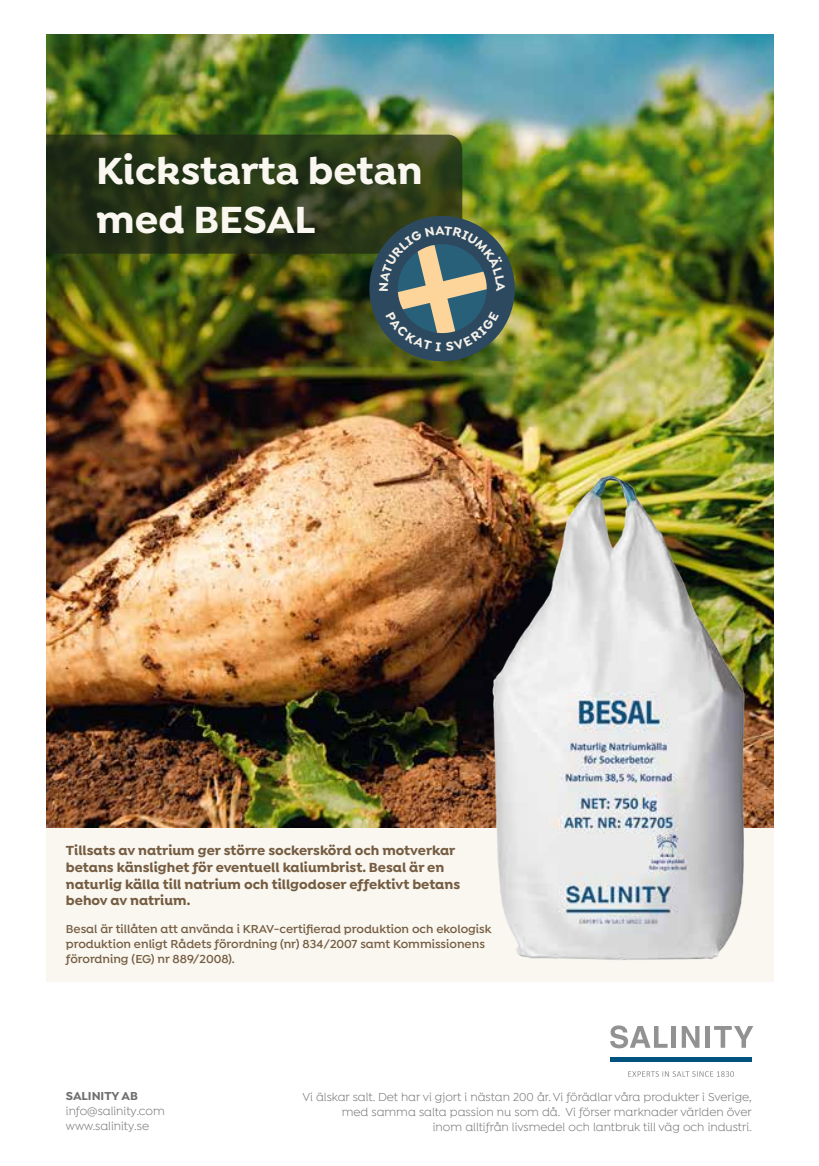
<style>
.page{position:relative;width:819px;height:1166px;background:#fff}
.page>*{position:absolute;margin:0;border:0;box-sizing:border-box;transform-origin:0 0}
.t1{font:700 40.25px/48.3px "Isidora Sans Alt";color:#f9f7f0}
.t2{font:700 14px/16.8px "Isidora Sans Alt";color:#755c41}
.t3{font:12.25px/14.7px "Isidora Sans Alt";color:#706f6f;text-align:right}
.t4{font:600 12.25px/14.7px "Isidora Sans Alt";color:#755c41}
.t5{font:700 12.25px "Isidora Sans";color:#706f6f}
</style>
<div class="page">
<hr style="left:0;top:0;width:1px;height:60px;background:#d9d3cd">
<div style="left:46px;top:187px;width:727px;height:795px;background:#f9f7f0"></div>
<img style="left:46px;top:35px;width:727px;height:793px">
<svg style="left:610px;top:1025px;width:57px;height:23px"></svg>
<hr style="left:671px;top:1026px;width:4px;height:22px;background:#929292">
<svg style="left:681px;top:1026px;width:18px;height:22px"></svg>
<div style="left:705px;top:1026px;width:5px;height:22px;background:#929292"></div>
<svg style="left:714px;top:1026px;width:39px;height:22px"></svg>
<hr style="left:610px;top:1057px;width:141px;height:4px;background:#00537e">
<svg style="left:628px;top:1071px;width:106px;height:6px"></svg>
<img style="left:467px;top:450px;width:302px;height:510px">
<svg style="left:46px;top:135px;width:416px;height:119px;fill:#273516"></svg>
<svg style="left:363px;top:206px;width:161px;height:165px"></svg>
<h1 class="t1" style="left:96px;top:147px;width:328px">Kickstarta betan med BESAL</h1>
<p class="t2" style="left:66px;top:842px;width:396px">Tillsats av natrium ger större sockerskörd och motverkar betans känslighet för eventuell kaliumbrist. Besal är en naturlig källa till natrium och tillgodoser effektivt betans behov av natrium.</p>
<p class="t4" style="left:66px;top:922px;width:427px">Besal är tillåten att använda i KRAV-certifierad produktion och ekologisk produktion enligt Rådets förordning (nr) 834/2007 samt Kommissionens förordning (EG) nr 889/2008).</p>
<p class="t5" style="left:66px;top:1089px;width:74px">SALINITY AB</p>
<p class="t3" style="left:66px;top:1103px;width:100px;text-align:left">info@salinity.com www.salinity.se</p>
<p class="t3" style="left:302px;top:1090px;width:450px">Vi älskar salt. Det har vi gjort i nästan 200 år. Vi förädlar våra produkter i Sverige, med samma salta passion nu som då. Vi förser marknader världen över<br>inom alltifrån livsmedel och lantbruk till väg och industri.</p>
</div>
